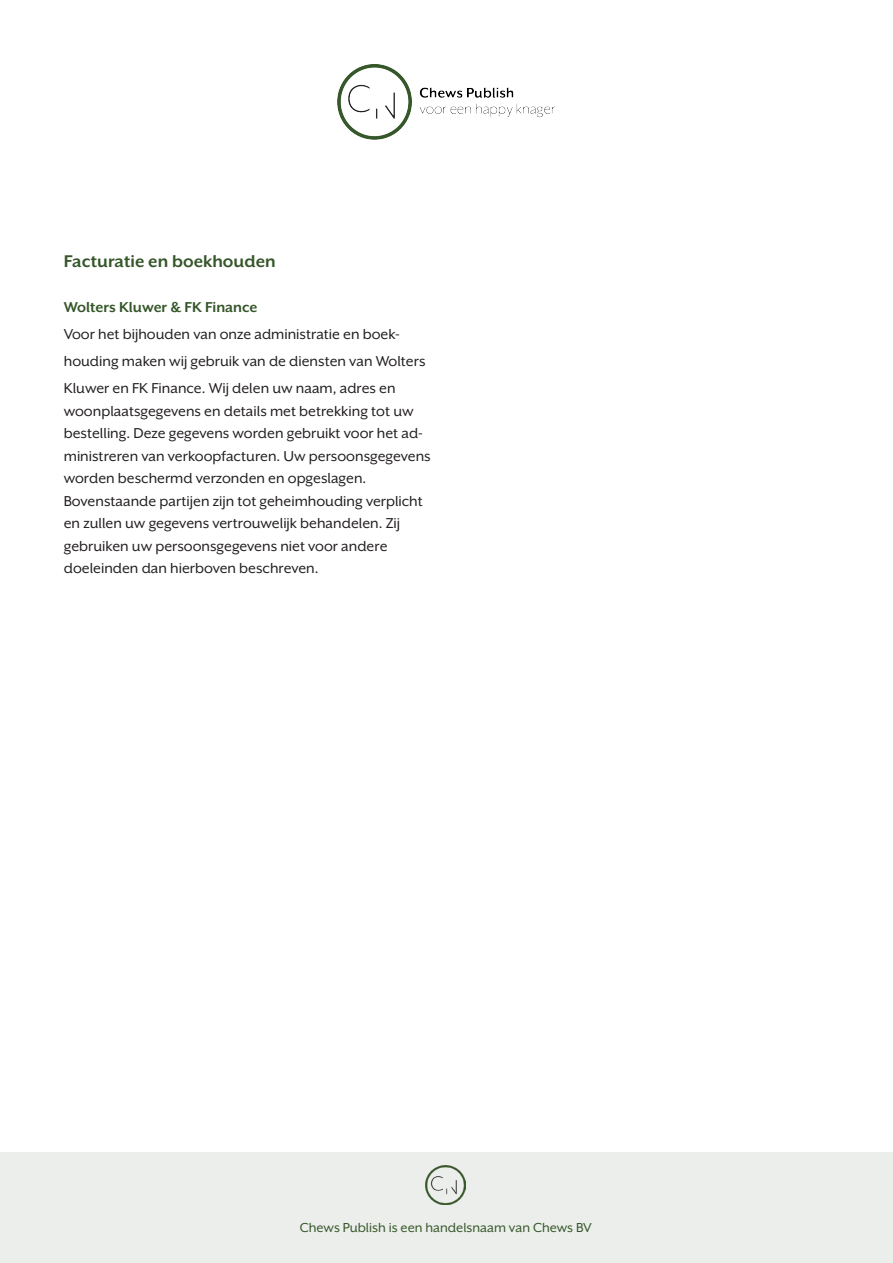
<style>
.page{position:relative;width:893px;height:1263px;background:#fff}
.page>*{position:absolute;margin:0;border:0;box-sizing:border-box;transform-origin:0 0}
.t1{font:700 19.5px "Mr Eaves XL San OT";color:#355629}
.t2{font:16.5px/22.5px "Mr Eaves XL San OT";color:#231f20}
.t3{font:700 16.5px "Mr Eaves XL San OT";color:#355629}
.t4{font:15px "Mr Eaves XL San OT";color:#355629}
</style>
<div class="page">
<div style="left:1px;top:1152px;width:892px;height:111px;background:#ebeeea"></div>
<img style="left:338px;top:65px;width:216px;height:74px">
<img style="left:426px;top:1165px;width:40px;height:40px">
<p class="t1" style="left:64px;top:250px;width:213px">Facturatie en boekhouden</p>
<p class="t3" style="left:64px;top:298px;width:195px">Wolters Kluwer &amp; FK Finance</p>
<p class="t2" style="left:64px;top:321px;width:363px;line-height:27px">Voor het bijhouden van onze administratie en boek&shy;houding maken wij gebruik van de diensten van Wolters<br>Kluwer en FK Finance. Wij delen uw naam, adres en</p>
<p class="t2" style="left:64px;top:400px;width:368px">woonplaatsgegevens en details met betrekking tot uw bestelling. Deze gegevens worden gebruikt voor het ad&shy;ministreren van verkoopfacturen. Uw persoonsgegevens worden beschermd verzonden en opgeslagen.</p>
<p class="t2" style="left:64px;top:490px;width:361px">Bovenstaande partijen zijn tot geheimhouding verplicht en zullen uw gegevens vertrouwelijk behandelen. Zij</p>
<p class="t2" style="left:64px;top:535px;width:325px">gebruiken uw persoonsgegevens niet voor andere</p>
<p class="t2" style="left:64px;top:557px;width:256px">doeleinden dan hierboven beschreven.</p>
<p class="t4" style="left:300px;top:1220px;width:293px">Chews Publish is een handelsnaam van Chews BV</p>
</div>
